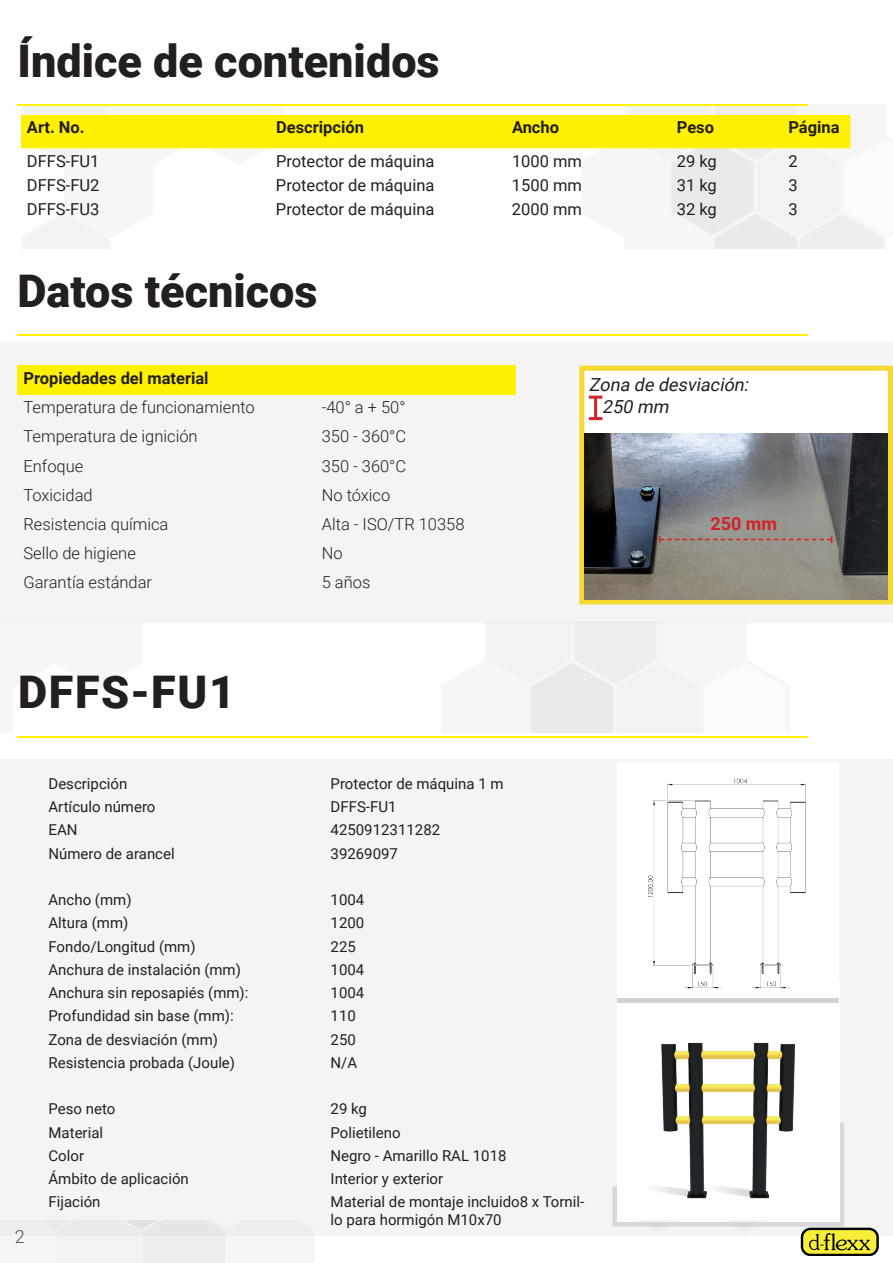
<style>
.page{position:relative;width:893px;height:1263px;background:#fff}
.page>*{position:absolute;margin:0;border:0;box-sizing:border-box;transform-origin:0 0}
.t1{font:900 45px "Roboto";color:#231f20}
.t2{font:italic 18px/21.6px "Roboto";color:#231f20}
.t3{font:700 18px "Roboto";color:#d1232a}
.t4{font:300 18px "Roboto";color:#231f20}
.t5{font:300 16.5px "Roboto";color:#231f20}
.t6{font:16.5px "Roboto";color:#231f20}
.t7{font:700 16.5px "Roboto";color:#231f20}
.t8{font:15px/18px "Roboto";color:#231f20}
</style>
<div class="page">
<hr style="left:17px;top:736px;width:791px;height:2px;background:#fff101">
<div style="left:0;top:759px;width:893px;height:476px;background:#f4f4f4"></div>
<svg style="left:612px;top:1056px;width:232px;height:171px"></svg>
<img style="left:617px;top:1003px;width:222px;height:219px">
<div style="left:617px;top:762px;width:222px;height:236px;background:#fff"></div>
<div style="left:617px;top:998px;width:222px;height:5px;background:#d1d2d4"></div>
<hr style="left:17px;top:104px;width:791px;height:2px;background:#fff101">
<img style="left:0;top:1220px;width:789px;height:43px">
<svg style="left:801px;top:1228px;width:78px;height:28px"></svg>
<div style="left:803px;top:1230px;width:73px;height:24px;background:#f7ee38;border-radius:7px"></div>
<svg style="left:809px;top:1233px;width:61px;height:17px"></svg>
<div style="left:0;top:342px;width:893px;height:281px;background:#f4f4f4"></div>
<div style="left:582px;top:368px;width:308px;height:234px;background:#fff"></div>
<div style="left:579px;top:366px;width:314px;height:238px;border:5px solid #f4d930"></div>
<img style="left:585px;top:433px;width:303px;height:167px">
<div style="left:17px;top:366px;width:499px;height:29px;background:#fff101"></div>
<hr style="left:17px;top:334px;width:791px;height:2px;background:#fff101">
<div style="left:21px;top:115px;width:829px;height:33px;background:#fff101"></div>
<svg style="left:659px;top:536px;width:173px;height:7px"></svg>
<hr style="left:594px;top:397px;width:3px;height:22px;background:#d1232a">
<svg style="left:589px;top:396px;width:13px;height:3px"></svg>
<svg style="left:589px;top:417px;width:13px;height:3px"></svg>
<h1 class="t1" style="left:17px;top:30px;width:424px">Índice de contenidos</h1>
<p class="t7" style="left:27px;top:116px;width:59px">Art. No.</p>
<p class="t7" style="left:276px;top:116px;width:89px">Descripción</p>
<p class="t7" style="left:512px;top:116px;width:49px">Ancho</p>
<p class="t7" style="left:677px;top:116px;width:39px">Peso</p>
<p class="t7" style="left:788px;top:116px;width:53px">Página</p>
<p class="t6" style="left:27px;top:149px;width:74px">DFFS-FU1</p>
<p class="t6" style="left:276px;top:149px;width:160px">Protector de máquina</p>
<p class="t6" style="left:512px;top:149px;width:72px">1000 mm</p>
<p class="t6" style="left:677px;top:149px;width:42px">29 kg</p>
<p class="t6" style="left:788px;top:149px;width:11px">2</p>
<p class="t6" style="left:27px;top:174px;width:74px">DFFS-FU2</p>
<p class="t6" style="left:276px;top:174px;width:160px">Protector de máquina</p>
<p class="t6" style="left:512px;top:174px;width:72px">1500 mm</p>
<p class="t6" style="left:677px;top:174px;width:42px">31 kg</p>
<p class="t6" style="left:788px;top:174px;width:11px">3</p>
<p class="t6" style="left:27px;top:198px;width:74px">DFFS-FU3</p>
<p class="t6" style="left:276px;top:198px;width:160px">Protector de máquina</p>
<p class="t6" style="left:512px;top:198px;width:72px">2000 mm</p>
<p class="t6" style="left:677px;top:198px;width:42px">32 kg</p>
<p class="t6" style="left:788px;top:198px;width:11px">3</p>
<h1 class="t1" style="left:17px;top:259px;width:302px">Datos técnicos</h1>
<p class="t7" style="left:23px;top:367px;width:187px">Propiedades del material</p>
<p class="t5" style="left:23px;top:396px;width:233px">Temperatura de funcionamiento</p>
<p class="t5" style="left:322px;top:396px;width:85px">-40° a + 50°</p>
<p class="t5" style="left:23px;top:425px;width:176px">Temperatura de ignición</p>
<p class="t5" style="left:322px;top:425px;width:86px">350 - 360°C</p>
<p class="t5" style="left:23px;top:454px;width:61px">Enfoque</p>
<p class="t5" style="left:322px;top:454px;width:86px">350 - 360°C</p>
<p class="t5" style="left:23px;top:483px;width:71px">Toxicidad</p>
<p class="t5" style="left:322px;top:483px;width:70px">No tóxico</p>
<p class="t5" style="left:23px;top:512px;width:146px">Resistencia química</p>
<p class="t5" style="left:322px;top:512px;width:144px">Alta - ISO/TR 10358</p>
<p class="t5" style="left:23px;top:542px;width:114px">Sello de higiene</p>
<p class="t5" style="left:322px;top:542px;width:22px">No</p>
<p class="t5" style="left:23px;top:571px;width:130px">Garantía estándar</p>
<p class="t5" style="left:322px;top:571px;width:50px">5 años</p>
<h1 class="t1" style="left:18px;top:661px;width:218px">DFFS-FU1</h1>
<p class="t2" style="left:602px;top:373px;width:152px;text-indent:-13px">Zona de desviación:<br>250 mm</p>
<p class="t3" style="left:710px;top:511px;width:68px">250 mm</p>
<p class="t4" style="left:15px;top:1224px;width:11px">2</p>
<p class="t8" style="left:49px;top:774px;width:80px">Descripción</p>
<p class="t8" style="left:331px;top:774px;width:175px">Protector de máquina 1 m</p>
<p class="t8" style="left:49px;top:797px;width:108px">Artículo número</p>
<p class="t8" style="left:331px;top:797px;width:67px">DFFS-FU1</p>
<p class="t8" style="left:49px;top:820px;width:30px">EAN</p>
<p class="t8" style="left:331px;top:820px;width:111px">4250912311282</p>
<p class="t8" style="left:49px;top:844px;width:128px">Número de arancel</p>
<p class="t8" style="left:331px;top:844px;width:69px">39269097</p>
<p class="t8" style="left:49px;top:890px;width:85px">Ancho (mm)</p>
<p class="t8" style="left:331px;top:890px;width:35px">1004</p>
<p class="t8" style="left:49px;top:913px;width:81px">Altura (mm)</p>
<p class="t8" style="left:331px;top:913px;width:35px">1200</p>
<p class="t8" style="left:49px;top:937px;width:149px">Fondo/Longitud (mm)</p>
<p class="t8" style="left:331px;top:937px;width:27px">225</p>
<p class="t8" style="left:49px;top:960px;width:194px">Anchura de instalación (mm)</p>
<p class="t8" style="left:331px;top:960px;width:35px">1004</p>
<p class="t8" style="left:49px;top:983px;width:201px">Anchura sin reposapiés (mm):</p>
<p class="t8" style="left:331px;top:983px;width:35px">1004</p>
<p class="t8" style="left:49px;top:1006px;width:187px">Profundidad sin base (mm):</p>
<p class="t8" style="left:331px;top:1006px;width:27px">110</p>
<p class="t8" style="left:49px;top:1030px;width:171px">Zona de desviación (mm)</p>
<p class="t8" style="left:331px;top:1030px;width:27px">250</p>
<p class="t8" style="left:49px;top:1053px;width:188px">Resistencia probada (Joule)</p>
<p class="t8" style="left:331px;top:1053px;width:28px">N/A</p>
<p class="t8" style="left:49px;top:1099px;width:68px">Peso neto</p>
<p class="t8" style="left:331px;top:1099px;width:38px">29 kg</p>
<p class="t8" style="left:49px;top:1123px;width:56px">Material</p>
<p class="t8" style="left:331px;top:1123px;width:72px">Polietileno</p>
<p class="t8" style="left:49px;top:1146px;width:37px">Color</p>
<p class="t8" style="left:331px;top:1146px;width:177px">Negro - Amarillo RAL 1018</p>
<p class="t8" style="left:49px;top:1169px;width:142px">Ámbito de aplicación</p>
<p class="t8" style="left:331px;top:1169px;width:114px">Interior y exterior</p>
<p class="t8" style="left:49px;top:1192px;width:54px">Fijación</p>
<p class="t8" style="left:331px;top:1192px;width:255px">Material de montaje incluido8 x Tornil&shy;lo para hormigón M10x70</p>
</div>
